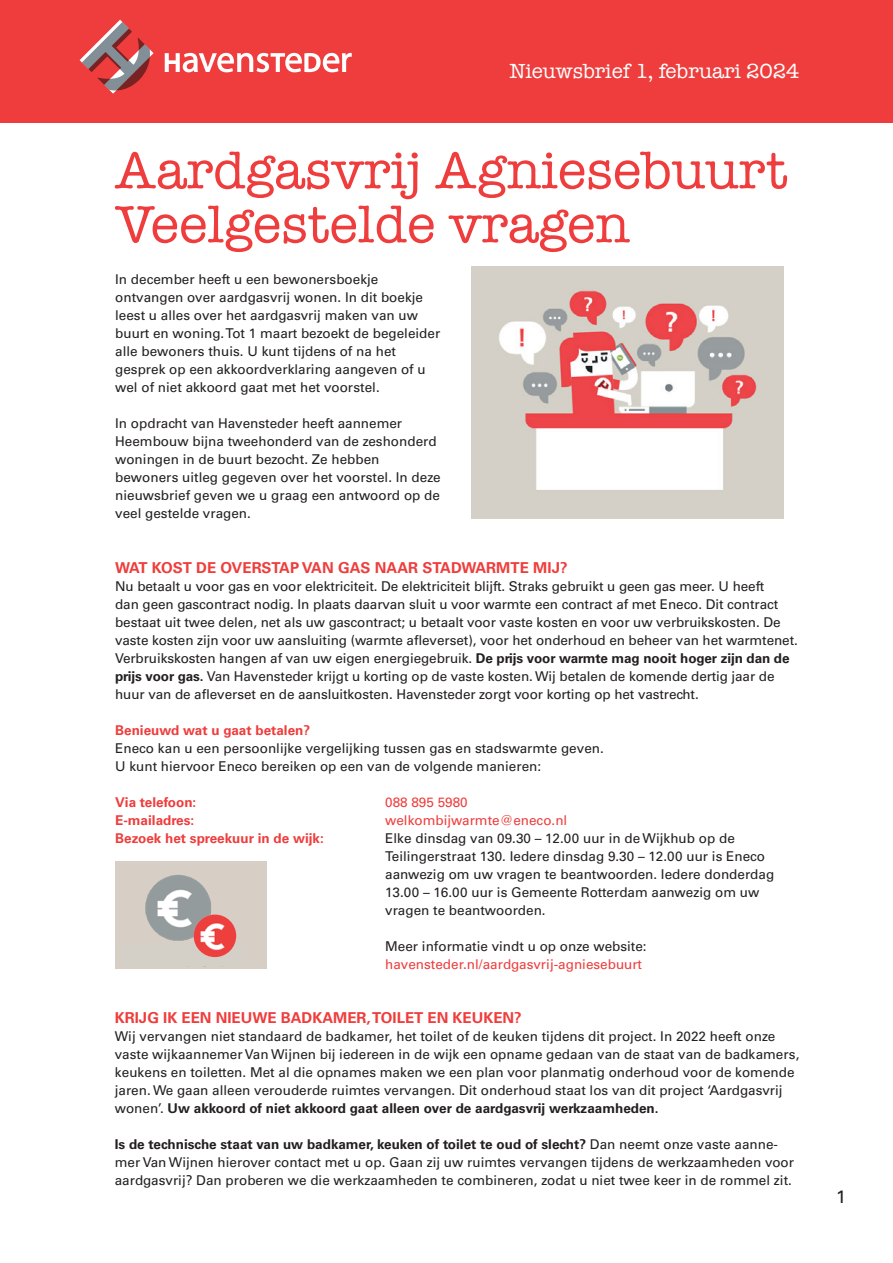
<style>
.page{position:relative;width:893px;height:1263px;background:#fff}
.page>*{position:absolute;margin:0;border:0;box-sizing:border-box;transform-origin:0 0}
.t1{font:54px/54px "American Typewriter";color:#ee3d3c}
.t2{font:21px "American Typewriter";color:#fff}
.t3{font:18px "Univers LT Std";color:#231f20}
.t4{font:700 15px "Univers LT Std";color:#ee3d3c}
.t5{font:13.5px/18px "Univers LT Std";color:#231f20}
.t6{font:700 13.5px "Univers LT Std";color:#ee3d3c}
.t7{font:13.5px "Univers LT Std";color:#ee3d3c}
.s1{font-weight:700}
</style>
<div class="page">
<div style="left:0;top:0;width:893px;height:122px;background:#ee3d3c"></div>
<svg style="left:80px;top:20px;width:74px;height:74px"></svg>
<svg style="left:165px;top:53px;width:187px;height:19px"></svg>
<img style="left:115px;top:861px;width:152px;height:107px">
<div style="left:122px;top:943px;width:120px;height:23px;background:#d4d0c7"></div>
<img style="left:472px;top:266px;width:311px;height:252px">
<img style="left:194px;top:914px;width:42px;height:43px;border-radius:21px">
<h2 class="t2" style="left:509px;top:55px;width:292px">Nieuwsbrief 1, februari 2024</h2>
<h1 class="t1" style="left:115px;top:142px;width:674px">Aardgasvrij Agniesebuurt<br>Veelgestelde vragen</h1>
<p class="t5" style="left:115px;top:271px;width:327px">In december heeft u een bewonersboekje ontvangen over aardgasvrij wonen. In dit boekje leest u alles over het aardgasvrij maken van uw buurt en woning. Tot 1 maart bezoekt de begeleider alle bewoners thuis. U kunt tijdens of na het gesprek op een akkoordverklaring aangeven of u wel of niet akkoord gaat met het voorstel.</p>
<p class="t5" style="left:115px;top:415px;width:327px">In opdracht van Havensteder heeft aannemer Heembouw bijna tweehonderd van de zeshonderd woningen in de buurt bezocht. Ze hebben bewoners uitleg gegeven over het voorstel. In deze nieuwsbrief geven we u graag een antwoord op de veel gestelde vragen.</p>
<p class="t4" style="left:115px;top:558px;width:454px">WAT KOST DE OVERSTAP VAN GAS NAAR STADWARMTE MIJ?</p>
<p class="t5" style="left:115px;top:577px;width:684px">Nu betaalt u voor gas en voor elektriciteit. De elektriciteit blijft. Straks gebruikt u geen gas meer. U heeft<br>dan geen gascontract nodig. In plaats daarvan sluit u voor warmte een contract af met Eneco. Dit contract bestaat uit twee delen, net als uw gascontract; u betaalt voor vaste kosten en voor uw verbruikskosten. De vaste kosten zijn voor uw aansluiting (warmte afleverset), voor het onderhoud en beheer van het warmtenet.<br>Verbruikskosten hangen af van uw eigen energiegebruik. <span class="s1">De prijs voor warmte mag nooit hoger zijn dan de prijs voor gas.</span> Van Havensteder krijgt u korting op de vaste kosten. Wij betalen de komende dertig jaar de huur van de afleverset en de aansluitkosten. Havensteder zorgt voor korting op het vastrecht.</p>
<p class="t6" style="left:115px;top:722px;width:197px">Benieuwd wat u gaat betalen?</p>
<p class="t5" style="left:115px;top:739px;width:490px">Eneco kan u een persoonlijke vergelijking tussen gas en stadswarmte geven.<br>U kunt hiervoor Eneco bereiken op een van de volgende manieren:</p>
<p class="t6" style="left:115px;top:794px;width:83px">Via telefoon:</p>
<p class="t7" style="left:385px;top:794px;width:84px">088 895 5980</p>
<p class="t6" style="left:115px;top:812px;width:81px">E-mailadres:</p>
<p class="t7" style="left:385px;top:812px;width:184px">welkombijwarmte@eneco.nl</p>
<p class="t6" style="left:115px;top:830px;width:210px">Bezoek het spreekuur in de wijk:</p>
<p class="t5" style="left:385px;top:829px;width:391px">Elke dinsdag van 09.30 – 12.00 uur in de Wijkhub op de Teilingerstraat 130. Iedere dinsdag 9.30 – 12.00 uur is Eneco aanwezig om uw vragen te beantwoorden. Iedere donderdag 13.00 – 16.00 uur is Gemeente Rotterdam aanwezig om uw vragen te beantwoorden.</p>
<p class="t5" style="left:385px;top:937px;width:263px">Meer informatie vindt u op onze website:</p>
<p class="t7" style="left:385px;top:956px;width:258px">havensteder.nl/aardgasvrij-agniesebuurt</p>
<p class="t4" style="left:115px;top:1008px;width:408px">KRIJG IK EEN NIEUWE BADKAMER, TOILET EN KEUKEN?</p>
<p class="t5" style="left:115px;top:1027px;width:686px">Wij vervangen niet standaard de badkamer, het toilet of de keuken tijdens dit project. In 2022 heeft onze vaste wijkaannemer Van Wijnen bij iedereen in de wijk een opname gedaan van de staat van de badkamers, keukens en toiletten. Met al die opnames maken we een plan voor planmatig onderhoud voor de komende jaren. We gaan alleen verouderde ruimtes vervangen. Dit onderhoud staat los van dit project ‘Aardgasvrij wonen’. <span class="s1">Uw akkoord of niet akkoord gaat alleen over de aardgasvrij werkzaamheden.</span></p>
<p class="t5" style="left:115px;top:1135px;width:681px"><span class="s1">Is de technische staat van uw badkamer, keuken of toilet te oud of slecht?</span> Dan neemt onze vaste aanne&shy;mer Van Wijnen hierover contact met u op. Gaan zij uw ruimtes vervangen tijdens de werkzaamheden voor aardgasvrij? Dan proberen we die werkzaamheden te combineren, zodat u niet twee keer in de rommel zit.</p>
<h3 class="t3" style="left:836px;top:1185px;width:12px">1</h3>
</div>
